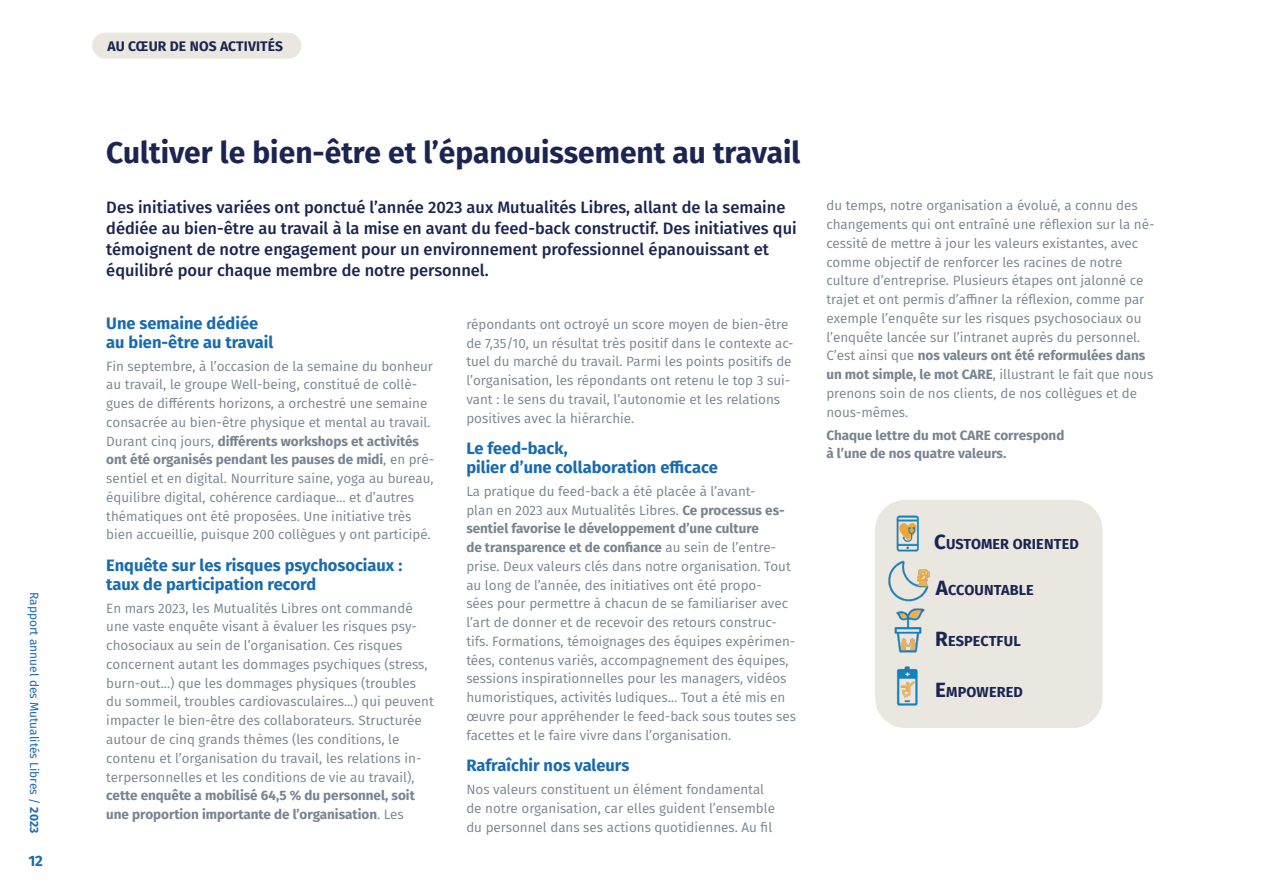
<style>
.page{position:relative;width:1263px;height:893px;background:#fff}
.page>*{position:absolute;margin:0;border:0;box-sizing:border-box;transform-origin:0 0}
.t1{font:700 30px "Fira Sans";color:#1b2552}
.t2{font:500 16.5px/21px "Fira Sans";color:#1b2552}
.t3{font:700 16.5px/18.8px "Fira Sans";color:#196bb0}
.t4{font:700 15px "Fira Sans";color:#196bb0}
.t5{font:700 14.4px "Fira Sans";letter-spacing:.01em;color:#1b2552}
.t6{font:700 13.8px "Fira Sans";letter-spacing:.01em;color:#1b2552}
.t7{font:13.5px/18.8px "Fira Sans";color:#788491}
.t8{font:700 13.5px/18.8px "Fira Sans";color:#788491}
.t9{font:12px "Fira Sans";color:#196bb0}
.s1{font-weight:700}
.s2{font-weight:400}
.s3{font-size:20.55px}
</style>
<div class="page">
<div style="left:92px;top:33px;width:209px;height:26px;background:#eae7e0;border-radius:13px"></div>
<div style="left:875px;top:500px;width:227px;height:228px;background:#eae7e0;border-radius:30px"></div>
<img style="left:888px;top:560px;width:42px;height:42px">
<img style="left:894px;top:608px;width:31px;height:45px">
<img style="left:896px;top:666px;width:22px;height:40px">
<img style="left:896px;top:515px;width:23px;height:37px">
<p class="t9" style="left:43px;top:592px;width:242px;rotate:90deg">Rapport annuel des Mutualités Libres / <span class="s1">2023</span></p>
<p class="t4" style="left:28px;top:848px;width:16px">12</p>
<p class="t6" style="left:108px;top:34px;width:177px">AU CŒUR DE NOS ACTIVITÉS</p>
<h1 class="t1" style="left:106px;top:128px;width:696px">Cultiver le bien-être et l’épanouissement au travail</h1>
<p class="t2" style="left:106px;top:196px;width:692px">Des initiatives variées ont ponctué l’année 2023 aux Mutualités Libres, allant de la semaine dédiée au bien-être au travail à la mise en avant du feed-back constructif. Des initiatives qui témoignent de notre engagement pour un environnement professionnel épanouissant et équilibré pour chaque membre de notre personnel.</p>
<p class="t3" style="left:106px;top:313px;width:169px">Une semaine dédiée au bien-être au travail</p>
<p class="t7" style="left:106px;top:356px;width:329px">Fin septembre, à l’occasion de la semaine du bonheur au travail, le groupe Well-being, constitué de collè&shy;gues de différents horizons, a orchestré une semaine consacrée au bien-être physique et mental au travail.<br>Durant cinq jours, <span class="s1">différents workshops et activités ont été organisés pendant les pauses de midi</span>, en pré&shy;sentiel et en digital. Nourriture saine, yoga au bureau, équilibre digital, cohérence cardiaque… et d’autres thématiques ont été proposées. Une initiative très bien accueillie, puisque 200 collègues y ont participé.</p>
<p class="t3" style="left:106px;top:555px;width:297px">Enquête sur les risques psychosociaux : taux de participation record</p>
<p class="t7" style="left:106px;top:598px;width:329px">En mars 2023, les Mutualités Libres ont commandé une vaste enquête visant à évaluer les risques psy&shy;chosociaux au sein de l’organisation. Ces risques concernent autant les dommages psychiques (stress, burn-out...) que les dommages physiques (troubles du sommeil, troubles cardiovasculaires...) qui peuvent impacter le bien-être des collaborateurs. Structurée autour de cinq grands thèmes (les conditions, le contenu et l’organisation du travail, les relations in&shy;terpersonnelles et les conditions de vie au travail),</p>
<p class="t8" style="left:106px;top:785px;width:310px">cette enquête a mobilisé 64,5 % du personnel, soit une proportion importante de l’organisation<span class="s2">. Les</span></p>
<p class="t7" style="left:466px;top:315px;width:329px">répondants ont octroyé un score moyen de bien-être de 7,35/10, un résultat très positif dans le contexte ac&shy;tuel du marché du travail. Parmi les points positifs de l’organisation, les répondants ont retenu le top 3 sui&shy;vant : le sens du travail, l’autonomie et les relations positives avec la hiérarchie.</p>
<p class="t3" style="left:466px;top:438px;width:253px">Le feed-back,<br>pilier d’une collaboration efficace</p>
<p class="t7" style="left:466px;top:482px;width:331px">La pratique du feed-back a été placée à l’avant-<br>plan en 2023 aux Mutualités Libres. <span class="s1">Ce processus es&shy;sentiel favorise le développement d’une culture<br>de transparence et de confiance</span> au sein de l’entre&shy;prise. Deux valeurs clés dans notre organisation. Tout au long de l’année, des initiatives ont été propo-<br>sées pour permettre à chacun de se familiariser avec l’art de donner et de recevoir des retours construc&shy;tifs. Formations, témoignages des équipes expérimen&shy;tées, contenus variés, accompagnement des équipes, sessions inspirationnelles pour les managers, vidéos humoristiques, activités ludiques… Tout a été mis en œuvre pour appréhender le feed-back sous toutes ses facettes et le faire vivre dans l’organisation.</p>
<p class="t3" style="left:466px;top:755px;width:164px">Rafraîchir nos valeurs</p>
<p class="t7" style="left:466px;top:780px;width:310px">Nos valeurs constituent un élément fondamental de notre organisation, car elles guident l’ensemble du personnel dans ses actions quotidiennes. Au fil</p>
<p class="t7" style="left:826px;top:196px;width:330px">du temps, notre organisation a évolué, a connu des changements qui ont entraîné une réflexion sur la né&shy;cessité de mettre à jour les valeurs existantes, avec comme objectif de renforcer les racines de notre culture d’entreprise. Plusieurs étapes ont jalonné ce trajet et ont permis d’affiner la réflexion, comme par exemple l’enquête sur les risques psychosociaux ou l’enquête lancée sur l’intranet auprès du personnel.<br>C’est ainsi que <span class="s1">nos valeurs ont été reformulées dans un mot simple, le mot CARE</span>, illustrant le fait que nous prenons soin de nos clients, de nos collègues et de nous-mêmes.</p>
<p class="t8" style="left:826px;top:425px;width:239px">Chaque lettre du mot CARE correspond à l’une de nos quatre valeurs.</p>
<p class="t5" style="left:934px;top:532px;width:146px"><span class="s3">C</span>USTOMER ORIENTED</p>
<p class="t5" style="left:936px;top:578px;width:100px"><span class="s3">A</span>CCOUNTABLE</p>
<p class="t5" style="left:935px;top:629px;width:87px"><span class="s3">R</span>ESPECTFUL</p>
<p class="t5" style="left:935px;top:680px;width:89px"><span class="s3">E</span>MPOWERED</p>
</div>
